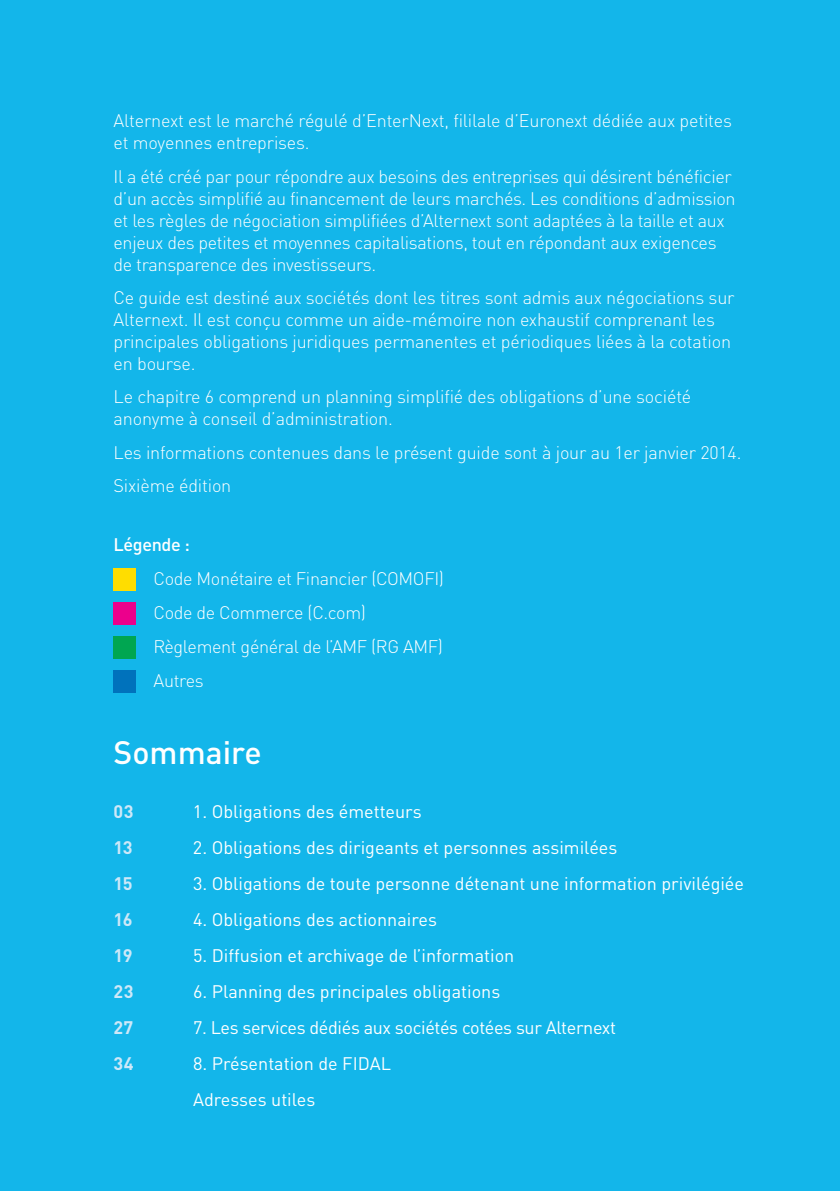
<style>
.page{position:relative;width:840px;height:1191px;background:#fff}
.page>*{position:absolute;margin:0;border:0;box-sizing:border-box;transform-origin:0 0}
.t1{font:500 32px "DIN Pro";color:#fff}
.t2{font:300 18px/22px "DIN Pro";letter-spacing:-.02em;color:#fff}
.t3{font:18px/36px "DIN Pro";color:#fff}
.t4{font:18px "DIN Pro";letter-spacing:-.02em;color:#fff}
.t5{font:700 18px "DIN Pro";letter-spacing:-.015em;color:#cee8f8}
.t6{font:500 18px "DIN Pro";color:#fff}
</style>
<div class="page">
<div style="left:0;top:0;width:839px;height:1191px;background:#13b6ea"></div>
<div style="left:113px;top:568px;width:23px;height:23px;background:#fd0"></div>
<div style="left:113px;top:602px;width:23px;height:23px;background:#ec008c"></div>
<div style="left:113px;top:636px;width:23px;height:23px;background:#00a651"></div>
<div style="left:113px;top:670px;width:23px;height:23px;background:#0072bc"></div>
<p class="t2" style="left:113px;top:108px;width:619px">Alternext est le marché régulé d’EnterNext, fililale d’Euronext dédiée aux petites et moyennes entreprises.</p>
<p class="t2" style="left:113px;top:163px;width:623px">Il a été créé par pour répondre aux besoins des entreprises qui désirent bénéficier d’un accès simplifié au financement de leurs marchés. Les conditions d’admission et les règles de négociation simplifiées d’Alternext sont adaptées à la taille et aux enjeux des petites et moyennes capitalisations, tout en répondant aux exigences de transparence des investisseurs.</p>
<p class="t2" style="left:113px;top:285px;width:622px">Ce guide est destiné aux sociétés dont les titres sont admis aux négociations sur Alternext. Il est conçu comme un aide-mémoire non exhaustif comprenant les principales obligations juridiques permanentes et périodiques liées à la cotation en bourse.</p>
<p class="t2" style="left:113px;top:384px;width:579px">Le chapitre 6 comprend un planning simplifié des obligations d’une société anonyme à conseil d’administration.</p>
<p class="t2" style="left:113px;top:434px;width:629px;line-height:33.4px">Les informations contenues dans le présent guide sont à jour au 1er janvier 2014.<br>Sixième édition</p>
<p class="t6" style="left:113px;top:530px;width:78px">Légende :</p>
<p class="t2" style="left:153px;top:560px;width:292px;line-height:34px">Code Monétaire et Financier (COMOFI)<br>Code de Commerce (C.com)<br>Règlement général de l’AMF (RG AMF)<br>Autres</p>
<h1 class="t1" style="left:113px;top:726px;width:149px">Sommaire</h1>
<p class="t5" style="left:113px;top:796px;width:21px">03</p>
<p class="t3" style="left:193px;top:791px;width:230px">1. Obligations des émetteurs</p>
<p class="t5" style="left:113px;top:832px;width:21px">13</p>
<p class="t3" style="left:193px;top:827px;width:425px">2. Obligations des dirigeants et personnes assimilées</p>
<p class="t5" style="left:113px;top:868px;width:21px">15</p>
<p class="t3" style="left:193px;top:863px;width:552px">3. Obligations de toute personne détenant une information privilégiée</p>
<p class="t5" style="left:113px;top:904px;width:20px">16</p>
<p class="t3" style="left:193px;top:899px;width:245px">4. Obligations des actionnaires</p>
<p class="t5" style="left:113px;top:940px;width:20px">19</p>
<p class="t3" style="left:193px;top:935px;width:322px">5. Diffusion et archivage de l’information</p>
<p class="t5" style="left:113px;top:976px;width:21px">23</p>
<p class="t3" style="left:193px;top:971px;width:308px">6. Planning des principales obligations</p>
<p class="t5" style="left:113px;top:1012px;width:21px">27</p>
<p class="t4" style="left:193px;top:1013px;width:424px">7. Les services dédiés aux sociétés cotées sur Alternext</p>
<p class="t5" style="left:113px;top:1048px;width:22px">34</p>
<p class="t3" style="left:193px;top:1043px;width:170px">8. Présentation de FIDAL<br>Adresses utiles</p>
</div>
